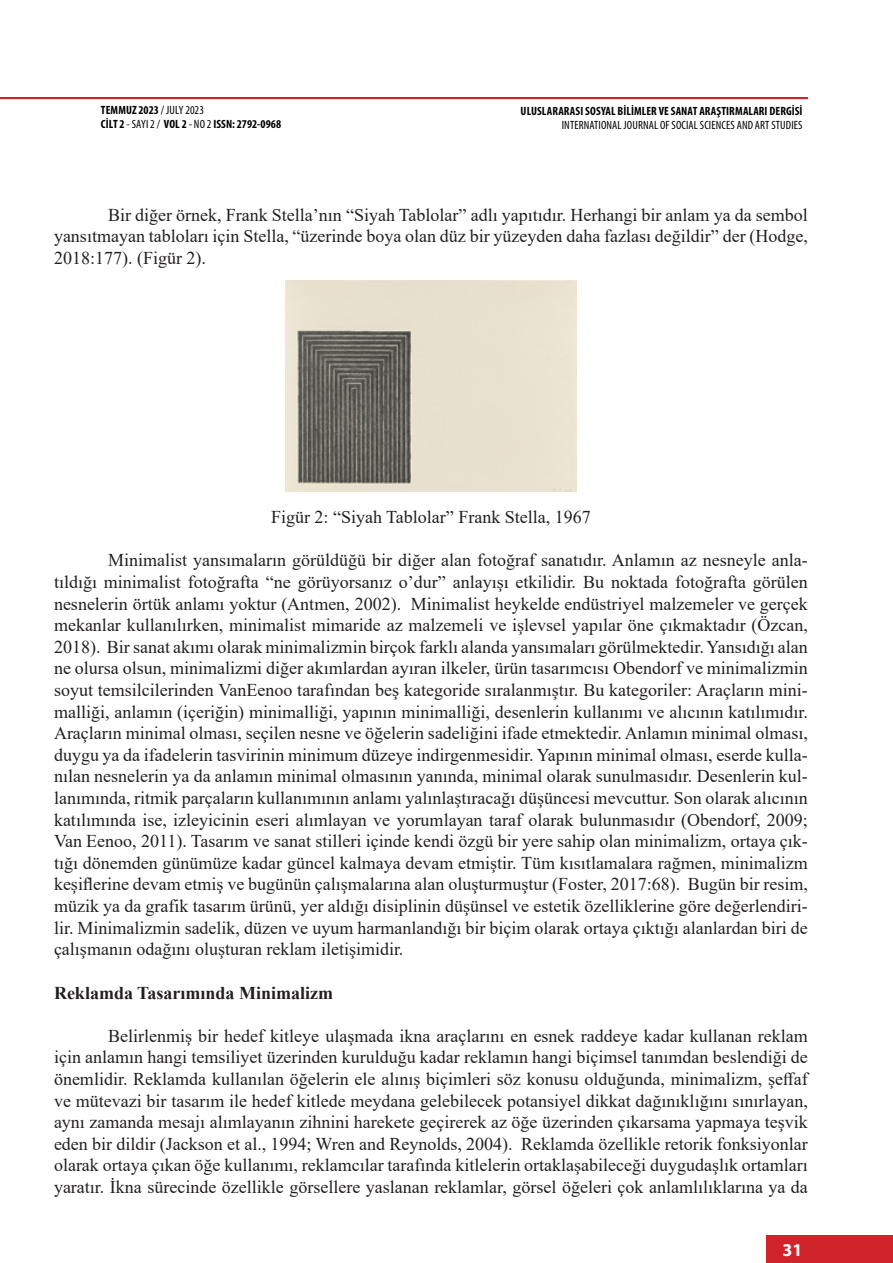
<style>
.page{position:relative;width:893px;height:1263px;background:#fff}
.page>*{position:absolute;margin:0;border:0;box-sizing:border-box;transform-origin:0 0}
.t1{font:18px/21.6px "Times New Roman";color:#231f20;text-align:justify}
.t2{font:700 18px "Times New Roman";color:#231f20}
.t3{font:700 18px "Myriad Pro";color:#fff}
.t4{font:700 condensed 12px/14.4px "Myriad Pro";letter-spacing:.005em;color:#000}
.t5{font:condensed 12px "Myriad Pro";letter-spacing:.01em;color:#000}
.s1{font-weight:400}
</style>
<div class="page">
<div style="left:767px;top:1235px;width:126px;height:28px;background:#d1232a"></div>
<img style="left:286px;top:281px;width:290px;height:210px">
<p class="t4" style="left:101px;top:102px;width:182px">TEMMUZ 2023 <span class="s1">/ JULY 2023<br></span>CİLT 2 <span class="s1">- SAYI 2 /</span> VOL 2 <span class="s1">- NO 2</span> ISSN: 2792-0968</p>
<p class="t4" style="left:521px;top:103px;width:283px">ULUSLARARASI SOSYAL BİLİMLER VE SANAT ARAŞTIRMALARI DERGİSİ</p>
<p class="t5" style="left:562px;top:118px;width:242px">INTERNATIONAL JOURNAL OF SOCIAL SCIENCES AND ART STUDIES</p>
<p class="t1" style="left:54px;top:203px;width:755px;text-indent:54px">Bir diğer örnek, Frank Stella’nın “Siyah Tablolar” adlı yapıtıdır. Herhangi bir anlam ya da sembol yansıtmayan tabloları için Stella, “üzerinde boya olan düz bir yüzeyden daha fazlası değildir” der (Hodge, 2018:177). (Figür 2).</p>
<p class="t1" style="left:271px;top:506px;width:321px">Figür 2: “Siyah Tablolar” Frank Stella, 1967</p>
<p class="t1" style="left:54px;top:549px;width:755px;text-indent:54px">Minimalist yansımaların görüldüğü bir diğer alan fotoğraf sanatıdır. Anlamın az nesneyle anla&shy;tıldığı minimalist fotoğrafta “ne görüyorsanız o’dur” anlayışı etkilidir. Bu noktada fotoğrafta görülen nesnelerin örtük anlamı yoktur (Antmen, 2002). Minimalist heykelde endüstriyel malzemeler ve gerçek mekanlar kullanılırken, minimalist mimaride az malzemeli ve işlevsel yapılar öne çıkmaktadır (Özcan, 2018). Bir sanat akımı olarak minimalizmin birçok farklı alanda yansımaları görülmektedir. Yansıdığı alan ne olursa olsun, minimalizmi diğer akımlardan ayıran ilkeler, ürün tasarımcısı Obendorf ve minimalizmin soyut temsilcilerinden VanEenoo tarafından beş kategoride sıralanmıştır. Bu kategoriler: Araçların mini&shy;malliği, anlamın (içeriğin) minimalliği, yapının minimalliği, desenlerin kullanımı ve alıcının katılımıdır.<br>Araçların minimal olması, seçilen nesne ve öğelerin sadeliğini ifade etmektedir. Anlamın minimal olması, duygu ya da ifadelerin tasvirinin minimum düzeye indirgenmesidir. Yapının minimal olması, eserde kulla&shy;nılan nesnelerin ya da anlamın minimal olmasının yanında, minimal olarak sunulmasıdır. Desenlerin kul&shy;lanımında, ritmik parçaların kullanımının anlamı yalınlaştıracağı düşüncesi mevcuttur. Son olarak alıcının katılımında ise, izleyicinin eseri alımlayan ve yorumlayan taraf olarak bulunmasıdır (Obendorf, 2009; Van Eenoo, 2011). Tasarım ve sanat stilleri içinde kendi özgü bir yere sahip olan minimalizm, ortaya çık&shy;tığı dönemden günümüze kadar güncel kalmaya devam etmiştir. Tüm kısıtlamalara rağmen, minimalizm keşiflerine devam etmiş ve bugünün çalışmalarına alan oluşturmuştur (Foster, 2017:68). Bugün bir resim, müzik ya da grafik tasarım ürünü, yer aldığı disiplinin düşünsel ve estetik özelliklerine göre değerlendiri&shy;lir. Minimalizmin sadelik, düzen ve uyum harmanlandığı bir biçim olarak ortaya çıktığı alanlardan biri de çalışmanın odağını oluşturan reklam iletişimidir.</p>
<p class="t2" style="left:54px;top:979px;width:281px">Reklamda Tasarımında Minimalizm</p>
<p class="t1" style="left:54px;top:1024px;width:755px;text-indent:54px">Belirlenmiş bir hedef kitleye ulaşmada ikna araçlarını en esnek raddeye kadar kullanan reklam için anlamın hangi temsiliyet üzerinden kurulduğu kadar reklamın hangi biçimsel tanımdan beslendiği de önemlidir. Reklamda kullanılan öğelerin ele alınış biçimleri söz konusu olduğunda, minimalizm, şeffaf ve mütevazi bir tasarım ile hedef kitlede meydana gelebilecek potansiyel dikkat dağınıklığını sınırlayan, aynı zamanda mesajı alımlayanın zihnini harekete geçirerek az öğe üzerinden çıkarsama yapmaya teşvik eden bir dildir (Jackson et al., 1994; Wren and Reynolds, 2004). Reklamda özellikle retorik fonksiyonlar olarak ortaya çıkan öğe kullanımı, reklamcılar tarafında kitlelerin ortaklaşabileceği duygudaşlık ortamları yaratır. İkna sürecinde özellikle görsellere yaslanan reklamlar, görsel öğeleri çok anlamlılıklarına ya da</p>
<p class="t3" style="left:783px;top:1238px;width:21px">31</p>
</div>
